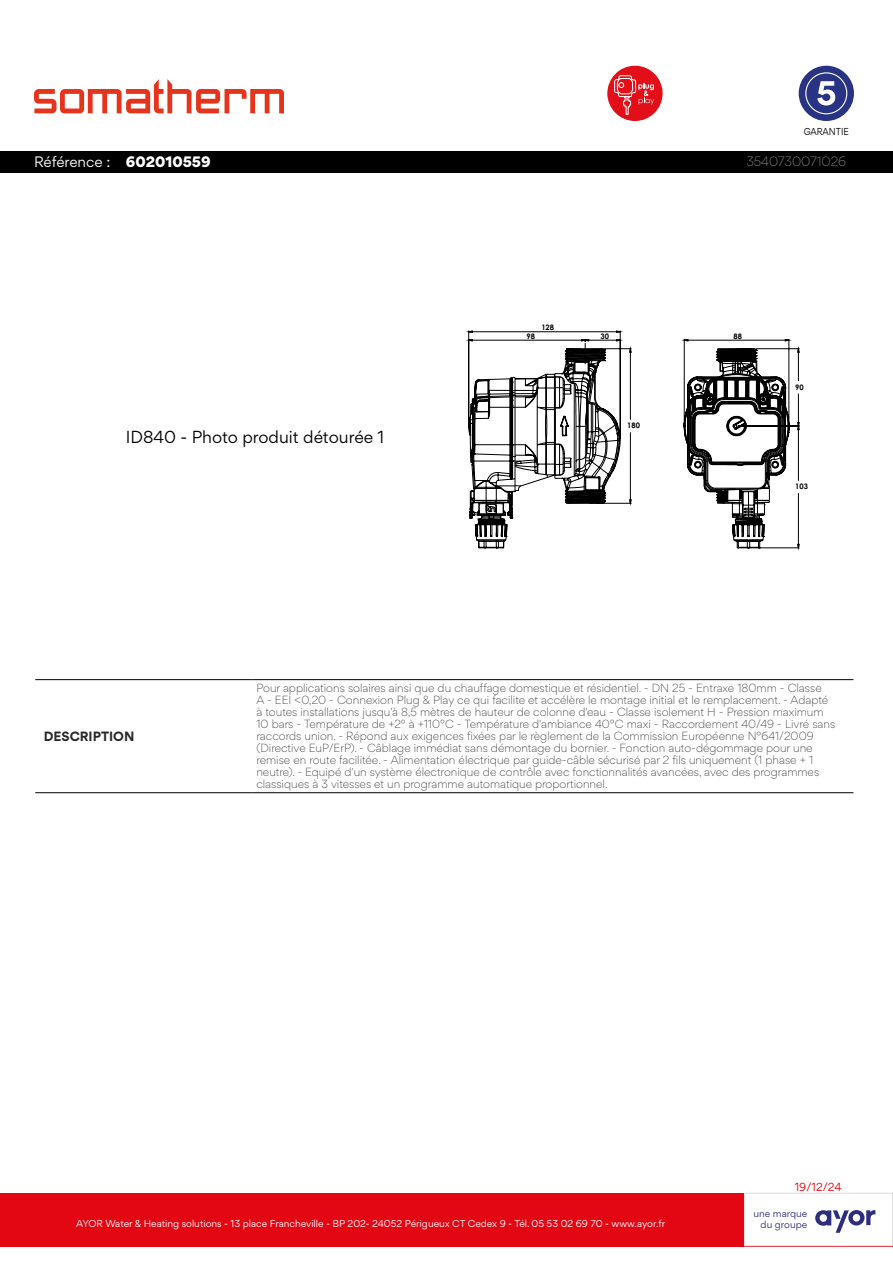
<style>
.page{position:relative;width:893px;height:1263px;background:#fff}
.page>*{position:absolute;margin:0;border:0;box-sizing:border-box;transform-origin:0 0}
.t1{font:15.6px "Gordita";color:#000}
.t2{font:13.5px "Gordita";letter-spacing:-.005em;color:#fff}
.t3{font:300 12px "Gordita";color:#9d9d9c}
.t4{font:700 12px "Gordita";color:#282827}
.t5{font:300 10.5px/12px "Gordita";color:#282827}
.t6{font:10.5px "Gordita";color:#e30613}
.t7{font:9px "Gordita";color:#fff}
.t8{font:9px/10.5px "Gordita";color:#2d2d7e;text-align:right}
.t9{font:9px "Gordita";color:#000;scale:.9 1}
.t10{font:700 7.5px "Century Gothic";color:#000}
.s1{font-weight:900}
</style>
<div class="page">
<div style="left:0;top:1193px;width:893px;height:53px;background:#e30613"></div>
<div style="left:744px;top:1193px;width:149px;height:53px;background:#fff"></div>
<div style="left:744px;top:1193px;width:149px;height:53px;border:1px solid #dadada"></div>
<div style="left:607px;top:66px;width:56px;height:55px;background:#e20e18;border-radius:50%"></div>
<svg style="left:614px;top:75px;width:40px;height:40px"></svg>
<div style="left:799px;top:66px;width:55px;height:55px;background:#293384;border-radius:50%"></div>
<svg style="left:805px;top:72px;width:42px;height:42px"></svg>
<svg style="left:815px;top:1210px;width:60px;height:23px"></svg>
<svg style="left:34px;top:79px;width:250px;height:34px"></svg>
<div style="left:0;top:151px;width:893px;height:21px;background:#000"></div>
<hr style="left:35px;top:679px;width:217px;height:1px;background:#000">
<hr style="left:252px;top:679px;width:601px;height:1px;background:#000">
<hr style="left:35px;top:792px;width:217px;height:1px;background:#000">
<hr style="left:252px;top:792px;width:601px;height:1px;background:#000">
<hr style="left:468px;top:331px;width:1px;height:94px;background:#000">
<hr style="left:620px;top:331px;width:1px;height:108px;background:#000">
<hr style="left:469px;top:331px;width:75px;height:1px;background:#000">
<hr style="left:544px;top:331px;width:76px;height:1px;background:#000">
<svg style="left:468px;top:339px;width:164px;height:209px"></svg>
<hr style="left:630px;top:349px;width:1px;height:71px;background:#000">
<hr style="left:630px;top:432px;width:1px;height:71px;background:#000">
<svg style="left:684px;top:348px;width:105px;height:200px"></svg>
<hr style="left:684px;top:339px;width:1px;height:86px;background:#000">
<hr style="left:789px;top:339px;width:1px;height:86px;background:#000">
<hr style="left:684px;top:340px;width:52px;height:1px;background:#000">
<hr style="left:736px;top:340px;width:53px;height:1px;background:#000">
<hr style="left:755px;top:348px;width:40px;height:1px;background:#000">
<svg style="left:795px;top:348px;width:5px;height:5px"></svg>
<hr style="left:798px;top:349px;width:1px;height:32px;background:#000">
<hr style="left:798px;top:394px;width:1px;height:32px;background:#000">
<hr style="left:759px;top:548px;width:36px;height:1px;background:#000">
<svg style="left:795px;top:544px;width:5px;height:5px"></svg>
<hr style="left:738px;top:426px;width:57px;height:1px;background:#000">
<svg style="left:795px;top:422px;width:5px;height:8px"></svg>
<hr style="left:798px;top:493px;width:1px;height:55px;background:#000">
<hr style="left:798px;top:426px;width:1px;height:55px;background:#000">
<p class="t2" style="left:34px;top:152px;width:178px">Référence : <span class="s1">602010559</span></p>
<h1 class="t1" style="left:126px;top:425px;width:260px">ID840 - Photo produit détourée 1</h1>
<p class="t10" style="left:541px;top:322px;width:14px">128</p>
<p class="t10" style="left:527px;top:331px;width:10px">98</p>
<p class="t10" style="left:600px;top:331px;width:10px">30</p>
<p class="t10" style="left:627px;top:420px;width:14px">180</p>
<p class="t9" style="left:804px;top:125px;width:52px">GARANTIE</p>
<p class="t3" style="left:746px;top:153px;width:101px">3540730071026</p>
<p class="t10" style="left:733px;top:331px;width:10px">88</p>
<p class="t10" style="left:795px;top:381px;width:10px">90</p>
<p class="t10" style="left:795px;top:481px;width:14px">103</p>
<p class="t4" style="left:44px;top:727px;width:92px">DESCRIPTION</p>
<p class="t5" style="left:256px;top:682px;width:580px">Pour applications solaires ainsi que du chauffage domestique et résidentiel. - DN 25 - Entraxe 180mm - Classe<br>A - EEI &lt;0,20 - Connexion Plug &amp; Play ce qui facilite et accélère le montage initial et le remplacement. - Adapté à toutes installations jusqu'à 8,5 mètres de hauteur de colonne d'eau - Classe isolement H - Pression maximum 10 bars - Température de +2° à +110°C - Température d'ambiance 40°C maxi - Raccordement 40/49 - Livré sans raccords union. - Répond aux exigences fixées par le règlement de la Commission Européenne N°641/2009 (Directive EuP/ErP). - Câblage immédiat sans démontage du bornier. - Fonction auto-dégommage pour une remise en route facilitée. - Alimentation électrique par guide-câble sécurisé par 2 fils uniquement (1 phase + 1 neutre). - Equipé d'un système électronique de contrôle avec fonctionnalités avancées, avec des programmes classiques à 3 vitesses et un programme automatique proportionnel.</p>
<p class="t7" style="left:76px;top:1216px;width:590px">AYOR Water &amp; Heating solutions - 13 place Francheville - BP 202- 24052 Périgueux CT Cedex 9 - Tél. 05 53 02 69 70 - www.ayor.fr</p>
<p class="t6" style="left:795px;top:1179px;width:48px">19/12/24</p>
<p class="t8" style="left:754px;top:1208px;width:55px">une marque du groupe</p>
</div>
